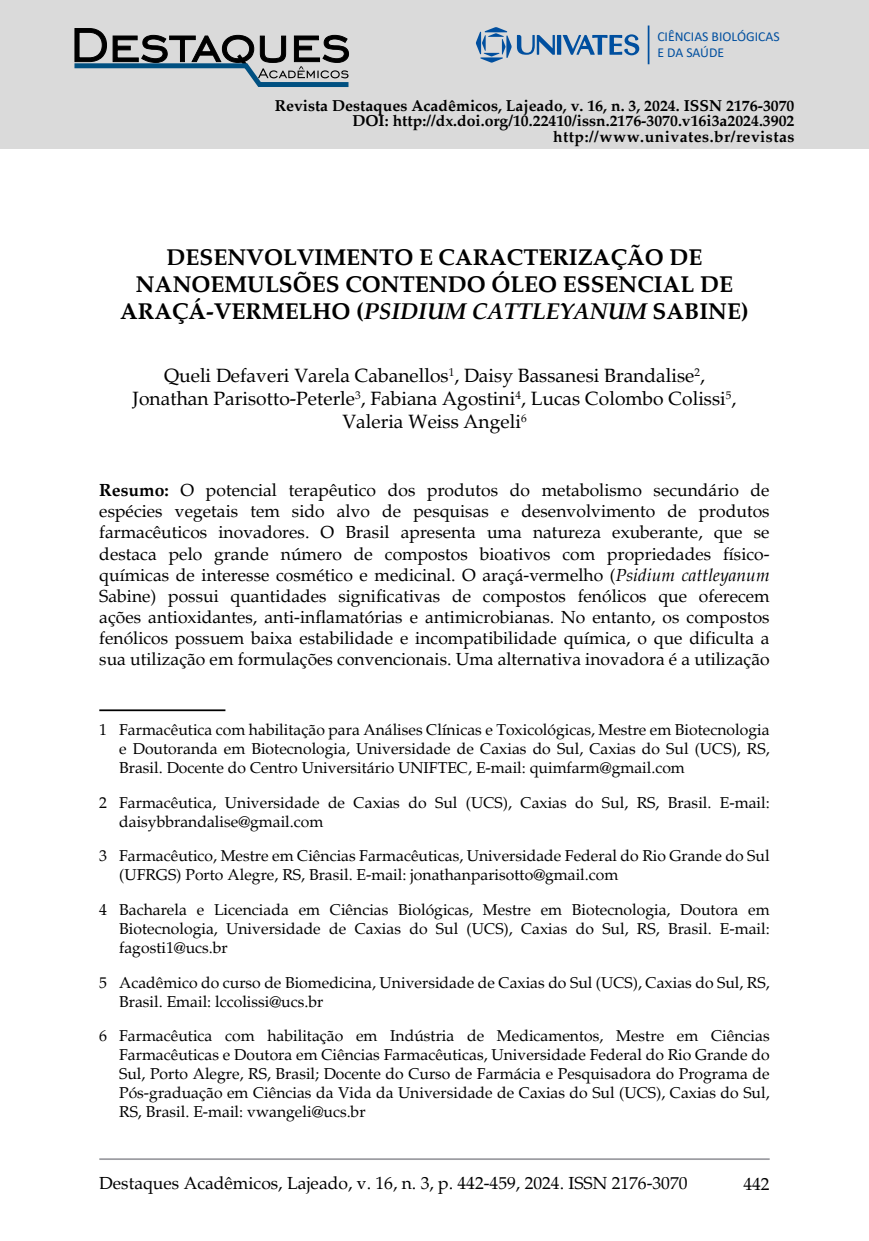
<style>
.page{position:relative;width:869px;height:1241px;background:#fff}
.page>*{position:absolute;margin:0;border:0;box-sizing:border-box;transform-origin:0 0}
.t1{font:700 22.75px/27.3px "Palatino";color:#000;text-align:center}
.t2{font:19.25px/23.1px "Palatino";color:#000;text-align:center}
.t3{font:17.5px/21px "Palatino";color:#000;text-align:justify}
.t4{font:15.75px/18.9px "Palatino";color:#000;text-align:justify}
.t5{font:700 15.75px/15.8px "Palatino";color:#000;text-align:right}
.t6{font:13.65px/16.4px "Calibri";color:#004f9f}
.s1{font-style:italic}
.s2{font-weight:700}
</style>
<div class="page">
<hr style="left:99px;top:1157px;width:670px;height:2px;background:#9c9da2">
<div style="left:0;top:0;width:868px;height:149px;background:#dadada"></div>
<div style="left:556px;top:35px;width:5px;height:20px;background:#004f9f"></div>
<svg style="left:562px;top:34px;width:77px;height:21px"></svg>
<svg style="left:476px;top:27px;width:78px;height:36px"></svg>
<hr style="left:647px;top:25px;width:2px;height:39px;background:#004f9f">
<svg style="left:74px;top:28px;width:275px;height:59px"></svg>
<hr style="left:99px;top:709px;width:126px;height:2px;background:#000">
<p class="t6" style="left:657px;top:28px;width:124px">CIÊNCIAS BIOLÓGICAS<br>E DA SAÚDE</p>
<p class="t5" style="left:274px;top:98px;width:521px">Revista Destaques Acadêmicos, Lajeado, v. 16, n. 3, 2024. ISSN 2176-3070<br>DOI: http://dx.doi.org/10.22410/issn.2176-3070.v16i3a2024.3902 http://www.univates.br/revistas</p>
<h1 class="t1" style="left:120px;top:243px;width:629px">DESENVOLVIMENTO E CARACTERIZAÇÃO DE<br>NANOEMULSÕES CONTENDO ÓLEO ESSENCIAL DE<br>ARAÇÁ-VERMELHO (<span class="s1">PSIDIUM CATTLEYANUM</span> SABINE)</h1>
<p class="t2" style="left:133px;top:364px;width:605px">Queli Defaveri Varela Cabanellos<sup>1</sup>, Daisy Bassanesi Brandalise<sup>2</sup>,<br>Jonathan Parisotto-Peterle<sup>3</sup>, Fabiana Agostini<sup>4</sup>, Lucas Colombo Colissi<sup>5</sup>,<br>Valeria Weiss Angeli<sup>6</sup></p>
<p class="t3" style="left:99px;top:480px;width:671px"><span class="s2">Resumo:</span> O potencial terapêutico dos produtos do metabolismo secundário de espécies vegetais tem sido alvo de pesquisas e desenvolvimento de produtos farmacêuticos inovadores. O Brasil apresenta uma natureza exuberante, que se destaca pelo grande número de compostos bioativos com propriedades físico&shy;químicas de interesse cosmético e medicinal. O araçá-vermelho (<span class="s1">Psidium cattleyanum </span>Sabine) possui quantidades significativas de compostos fenólicos que oferecem ações antioxidantes, anti-inflamatórias e antimicrobianas. No entanto, os compostos fenólicos possuem baixa estabilidade e incompatibilidade química, o que dificulta a sua utilização em formulações convencionais. Uma alternativa inovadora é a utilização</p>
<p class="t4" style="left:119px;top:720px;width:651px;text-indent:-20px">1 Farmacêutica com habilitação para Análises Clínicas e Toxicológicas, Mestre em Biotecnologia e Doutoranda em Biotecnologia, Universidade de Caxias do Sul, Caxias do Sul (UCS), RS, Brasil. Docente do Centro Universitário UNIFTEC, E-mail: quimfarm@gmail.com</p>
<p class="t4" style="left:119px;top:793px;width:651px;text-indent:-20px">2 Farmacêutica, Universidade de Caxias do Sul (UCS), Caxias do Sul, RS, Brasil. E-mail: daisybbrandalise@gmail.com</p>
<p class="t4" style="left:119px;top:846px;width:651px;text-indent:-20px">3 Farmacêutico, Mestre em Ciências Farmacêuticas, Universidade Federal do Rio Grande do Sul (UFRGS) Porto Alegre, RS, Brasil. E-mail: jonathanparisotto@gmail.com</p>
<p class="t4" style="left:119px;top:900px;width:651px;text-indent:-20px">4 Bacharela e Licenciada em Ciências Biológicas, Mestre em Biotecnologia, Doutora em Biotecnologia, Universidade de Caxias do Sul (UCS), Caxias do Sul, RS, Brasil. E-mail: fagosti1@ucs.br</p>
<p class="t4" style="left:119px;top:972px;width:651px;text-indent:-20px">5 Acadêmico do curso de Biomedicina, Universidade de Caxias do Sul (UCS), Caxias do Sul, RS,<br>Brasil. Email: lccolissi@ucs.br</p>
<p class="t4" style="left:119px;top:1026px;width:651px;text-indent:-20px">6 Farmacêutica com habilitação em Indústria de Medicamentos, Mestre em Ciências Farmacêuticas e Doutora em Ciências Farmacêuticas, Universidade Federal do Rio Grande do Sul, Porto Alegre, RS, Brasil; Docente do Curso de Farmácia e Pesquisadora do Programa de Pós-graduação em Ciências da Vida da Universidade de Caxias do Sul (UCS), Caxias do Sul, RS, Brasil. E-mail: vwangeli@ucs.br</p>
<p class="t3" style="left:99px;top:1172px;width:589px">Destaques Acadêmicos, Lajeado, v. 16, n. 3, p. 442-459, 2024. ISSN 2176-3070</p>
<p class="t3" style="left:743px;top:1173px;width:28px">442</p>
</div>
